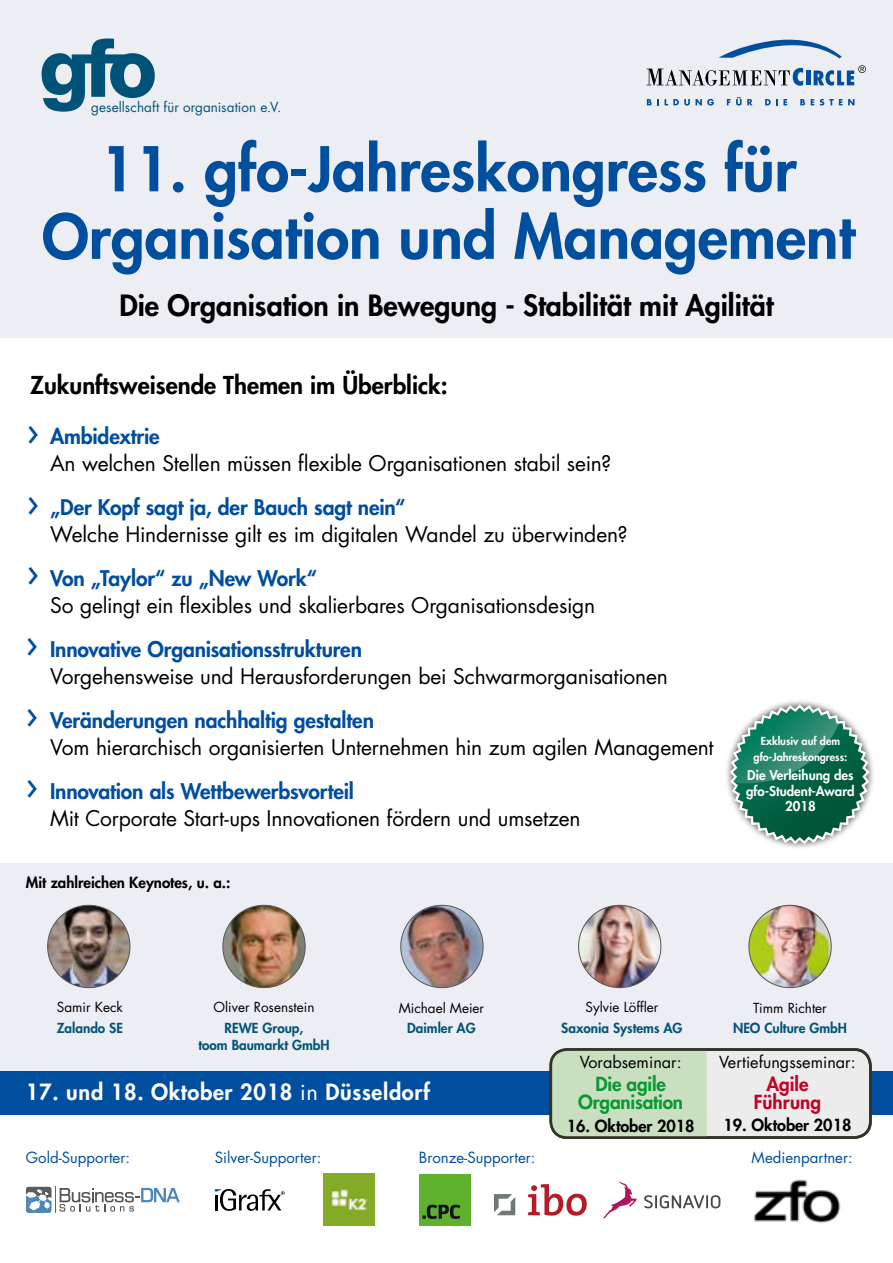
<style>
.page{position:relative;width:893px;height:1263px;background:#fff}
.page>*{position:absolute;margin:0;border:0;box-sizing:border-box;transform-origin:0 0}
.t1{font:800 60px/67.5px "Futura Std";color:#004e9e;text-align:center}
.t2{font:42px/70.8px "Futura Std";color:#004e9e;text-align:justify}
.t3{font:800 28.5px "Futura Std";color:#000}
.t4{font:800 24px "Futura Std";color:#000}
.t5{font:800 21.75px "Futura Std";letter-spacing:.03em;color:#fff}
.t6{font:21px "Futura Std";letter-spacing:-.01em;color:#000}
.t7{font:800 21px "Futura Std";letter-spacing:-.005em;color:#004e9e}
.t8{font:800 18.9px/18px "Futura Std";letter-spacing:-.01em;color:#069a31;text-align:center}
.t9{font:800 18.9px/18px "Futura Std";color:#c10024;text-align:center}
.t10{font:16.2px "Futura Std";color:#000}
.t11{font:800 16.2px "Futura Std";color:#000}
.t12{font:15px "Futura Std";color:#004e9e}
.t13{font:800 15px "Futura Std";color:#000}
.t14{font:800 13.5px/16.5px "Futura Std";color:#035379;text-align:center}
.t15{font:13.5px "Futura Std";color:#000}
.t16{font:13.5px "Futura Std";letter-spacing:.005em;color:#035379}
.t17{font:800 13.2px/15.6px "Futura Std";color:#fff;text-align:center}
.t18{font:800 10.8px/15.6px "Futura Std";color:#fff;text-align:center}
.s1{font-weight:400}
</style>
<div class="page">
<div style="left:0;top:863px;width:893px;height:239px;background:#eceef3"></div>
<img style="left:48px;top:905px;width:82px;height:83px;border-radius:41px">
<div style="left:47px;top:905px;width:83px;height:83px;border:1px solid #565655;border-radius:50%"></div>
<img style="left:749px;top:905px;width:82px;height:83px;border-radius:41px">
<img style="left:223px;top:905px;width:82px;height:83px;border-radius:40px">
<img style="left:579px;top:905px;width:82px;height:83px;border-radius:41px">
<div style="left:578px;top:905px;width:83px;height:83px;border:1px solid #565655;border-radius:50%"></div>
<img style="left:402px;top:905px;width:81px;height:83px">
<div style="left:400px;top:905px;width:83px;height:83px;border:1px solid #565655;border-radius:50%"></div>
<div style="left:0;top:0;width:893px;height:337px;background:#eceef3"></div>
<div style="left:0;top:1071px;width:893px;height:44px;background:#004e9e"></div>
<hr style="left:806px;top:71px;width:4px;height:14px;background:#004e9e">
<svg style="left:814px;top:65px;width:52px;height:21px"></svg>
<svg style="left:647px;top:68px;width:156px;height:18px"></svg>
<svg style="left:719px;top:39px;width:123px;height:19px"></svg>
<svg style="left:647px;top:99px;width:12px;height:6px"></svg>
<svg style="left:665px;top:99px;width:49px;height:7px"></svg>
<svg style="left:727px;top:99px;width:3px;height:6px"></svg>
<svg style="left:736px;top:97px;width:16px;height:9px"></svg>
<svg style="left:765px;top:99px;width:22px;height:6px"></svg>
<svg style="left:800px;top:99px;width:5px;height:6px"></svg>
<svg style="left:811px;top:99px;width:3px;height:6px"></svg>
<svg style="left:820px;top:99px;width:22px;height:7px"></svg>
<svg style="left:848px;top:99px;width:6px;height:6px"></svg>
<img style="left:754px;top:1179px;width:87px;height:44px">
<svg style="left:215px;top:1189px;width:70px;height:22px"></svg>
<div style="left:551px;top:1049px;width:319px;height:88px;background:#ececec;border-radius:16px"></div>
<div style="left:553px;top:1052px;width:154px;height:83px;background:#cadfc0"></div>
<div style="left:549px;top:1048px;width:323px;height:91px;border:3px solid #31362a;border-radius:16px"></div>
<div style="left:419px;top:1174px;width:52px;height:52px;background:#5db12d"></div>
<svg style="left:422px;top:1205px;width:38px;height:14px"></svg>
<svg style="left:644px;top:1195px;width:76px;height:13px"></svg>
<svg style="left:603px;top:1181px;width:34px;height:37px"></svg>
<div style="left:724px;top:698px;width:151px;height:152px;background:#000;opacity:.75"></div>
<svg style="left:728px;top:703px;width:143px;height:143px"></svg>
<img style="left:323px;top:1174px;width:52px;height:52px">
<svg style="left:42px;top:39px;width:113px;height:73px"></svg>
<svg style="left:26px;top:1187px;width:154px;height:26px"></svg>
<svg style="left:528px;top:1184px;width:59px;height:32px"></svg>
<svg style="left:494px;top:1194px;width:21px;height:21px"></svg>
<p class="t16" style="left:91px;top:98px;width:192px">gesellschaft für organisation e.V.</p>
<h1 class="t1" style="left:42px;top:135px;width:814px">11. gfo-Jahreskongress für<br>Organisation und Management</h1>
<h3 class="t3" style="left:119px;top:287px;width:656px">Die Organisation in Bewegung - Stabilität mit Agilität</h3>
<p class="t4" style="left:30px;top:370px;width:419px">Zukunftsweisende Themen im Überblick:</p>
<h2 class="t2" style="left:25px;top:394px;width:16px">› › › ›</h2>
<p class="t7" style="left:50px;top:422px;width:111px">Ambidextrie</p>
<p class="t6" style="left:50px;top:449px;width:563px">An welchen Stellen müssen flexible Organisationen stabil sein?</p>
<p class="t7" style="left:50px;top:494px;width:357px">„Der Kopf sagt ja, der Bauch sagt nein“</p>
<p class="t6" style="left:50px;top:520px;width:579px">Welche Hindernisse gilt es im digitalen Wandel zu überwinden?</p>
<p class="t7" style="left:50px;top:565px;width:269px">Von „Taylor“ zu „New Work“</p>
<p class="t6" style="left:50px;top:591px;width:547px">So gelingt ein flexibles und skalierbares Organisationsdesign</p>
<p class="t7" style="left:50px;top:636px;width:313px">Innovative Organisationsstrukturen</p>
<p class="t6" style="left:50px;top:662px;width:619px">Vorgehensweise und Herausforderungen bei Schwarmorganisationen</p>
<p class="t7" style="left:50px;top:707px;width:325px">Veränderungen nachhaltig gestalten</p>
<p class="t6" style="left:50px;top:734px;width:665px">Vom hierarchisch organisierten Unternehmen hin zum agilen Management</p>
<p class="t7" style="left:50px;top:778px;width:305px">Innovation als Wettbewerbsvorteil</p>
<p class="t6" style="left:50px;top:805px;width:532px">Mit Corporate Start-ups Innovationen fördern und umsetzen</p>
<h2 class="t2" style="left:25px;top:678px;width:15px">›</h2>
<h2 class="t2" style="left:25px;top:748px;width:15px">›</h2>
<p class="t13" style="left:26px;top:873px;width:206px">Mit zahlreichen Keynotes, u. a.:</p>
<p class="t18" style="left:754px;top:733px;width:95px">Exklusiv auf dem gfo-Jahreskongress:</p>
<p class="t17" style="left:746px;top:767px;width:110px">Die Verleihung des gfo-Student-Award<br>2018</p>
<p class="t15" style="left:57px;top:999px;width:67px">Samir Keck</p>
<p class="t14" style="left:57px;top:1020px;width:68px">Zalando SE</p>
<p class="t15" style="left:214px;top:999px;width:102px">Oliver Rosenstein</p>
<p class="t14" style="left:198px;top:1020px;width:133px">REWE Group,<br>toom Baumarkt GmbH</p>
<p class="t15" style="left:399px;top:999px;width:87px">Michael Meier</p>
<p class="t14" style="left:407px;top:1020px;width:70px">Daimler AG</p>
<p class="t15" style="left:585px;top:999px;width:74px">Sylvie Löffler</p>
<p class="t14" style="left:561px;top:1020px;width:123px">Saxonia Systems AG</p>
<p class="t15" style="left:753px;top:999px;width:75px">Timm Richter</p>
<p class="t14" style="left:733px;top:1020px;width:115px">NEO Culture GmbH</p>
<p class="t5" style="left:26px;top:1078px;width:406px">17. und 18. Oktober 2018 <span class="s1">in</span> Düsseldorf</p>
<p class="t10" style="left:580px;top:1052px;width:103px">Vorabseminar:</p>
<p class="t8" style="left:578px;top:1075px;width:106px">Die agile<br>Organisation</p>
<p class="t11" style="left:567px;top:1115px;width:129px">16. Oktober 2018</p>
<p class="t10" style="left:719px;top:1052px;width:138px">Vertiefungsseminar:</p>
<p class="t9" style="left:754px;top:1075px;width:69px">Agile<br>Führung</p>
<p class="t11" style="left:723px;top:1115px;width:129px">19. Oktober 2018</p>
<p class="t12" style="left:26px;top:1148px;width:106px">Gold-Supporter:</p>
<p class="t12" style="left:215px;top:1148px;width:108px">Silver-Supporter:</p>
<p class="t12" style="left:752px;top:1148px;width:103px">Medienpartner:</p>
<p class="t12" style="left:419px;top:1148px;width:118px">Bronze-Supporter:</p>
</div>
